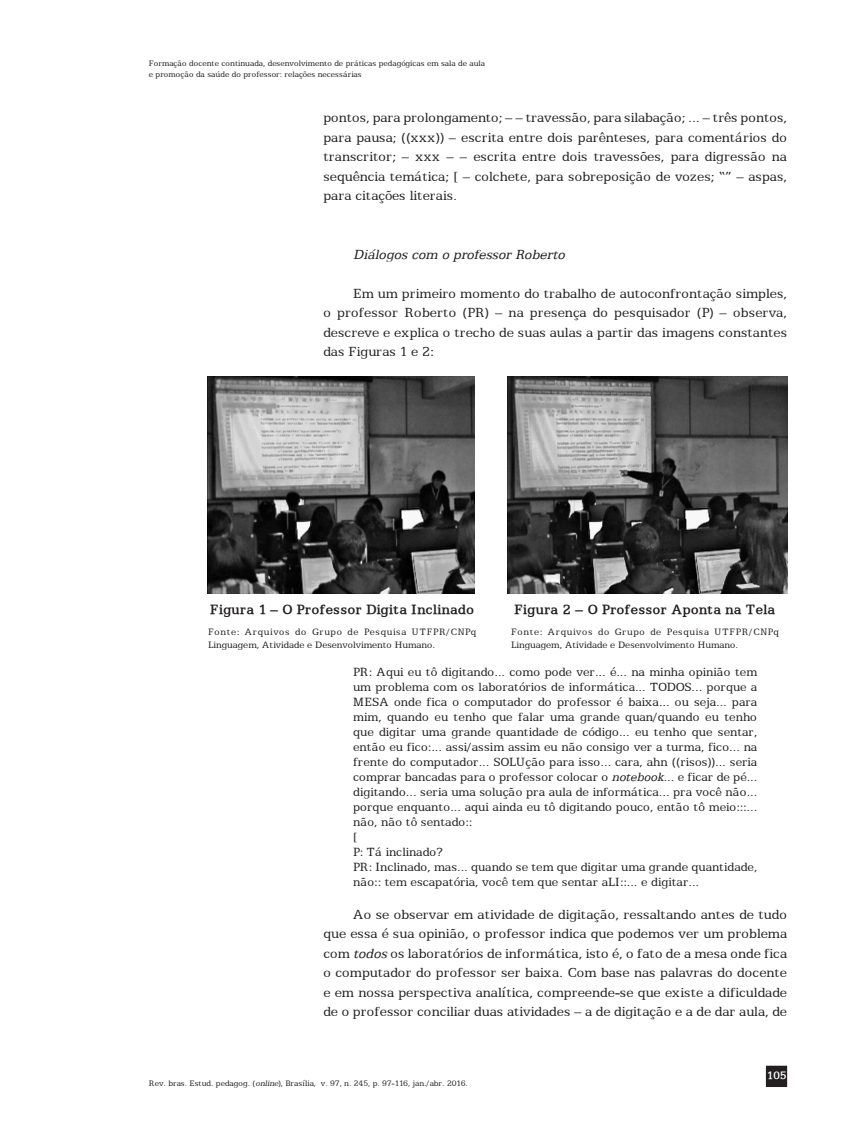
<style>
.page{position:relative;width:851px;height:1127px;background:#fff}
.page>*{position:absolute;margin:0;border:0;box-sizing:border-box;transform-origin:0 0}
.t1{font:15px/19.5px "Eggo Normal";color:#231f20;text-align:justify}
.t2{font:700 15px "Eggo";color:#231f20}
.t3{font:italic 15px "Eggo";color:#231f20}
.t4{font:13.5px/15px "Eggo Normal";color:#231f20}
.t5{font:700 12px "Eggo";color:#fff}
.t6{font:10.5px/12.6px "Eggo Normal";color:#231f20}
.t7{font:9px/10.5px "Eggo Normal";color:#231f20}
.s1{font-family:"Eggo";font-style:italic}
.s2{font-style:italic}
</style>
<div class="page">
<div style="left:766px;top:1066px;width:20px;height:20px;background:#231f20"></div>
<div style="left:765px;top:1066px;width:22px;height:21px;border:2px solid #231f20"></div>
<img style="left:208px;top:376px;width:266px;height:217px">
<img style="left:507px;top:376px;width:280px;height:217px">
<p class="t7" style="left:149px;top:57px;width:337px">Formação docente continuada, desenvolvimento de práticas pedagógicas em sala de aula e promoção da saúde do professor: relações necessárias</p>
<p class="t1" style="left:323px;top:106px;width:465px">pontos, para prolongamento; – – travessão, para silabação; ... – três pontos, para pausa; ((xxx)) – escrita entre dois parênteses, para comentários do transcritor; – xxx – – escrita entre dois travessões, para digressão na sequência temática; [ – colchete, para sobreposição de vozes; “” – aspas, para citações literais.</p>
<p class="t3" style="left:353px;top:245px;width:213px">Diálogos com o professor Roberto</p>
<p class="t1" style="left:323px;top:282px;width:465px;text-indent:30px">Em um primeiro momento do trabalho de autoconfrontação simples, o professor Roberto (PR) – na presença do pesquisador (P) – observa, descreve e explica o trecho de suas aulas a partir das imagens constantes das Figuras 1 e 2:</p>
<p class="t2" style="left:514px;top:598px;width:262px">Figura 2 – O Professor Aponta na Tela</p>
<p class="t6" style="left:511px;top:625px;width:269px">Fonte: Arquivos do Grupo de Pesquisa UTFPR/CNPq<br>Linguagem, Atividade e Desenvolvimento Humano.</p>
<p class="t4" style="left:353px;top:663px;width:405px">PR: Aqui eu tô digitando... como pode ver... é... na minha opinião tem um problema com os laboratórios de informática... TODOS... porque a MESA onde fica o computador do professor é baixa... ou seja... para mim, quando eu tenho que falar uma grande quan/quando eu tenho que digitar uma grande quantidade de código... eu tenho que sentar, então eu fico:... assi/assim assim eu não consigo ver a turma, fico... na frente do computador... SOLUção para isso... cara, ahn ((risos))... seria comprar bancadas para o professor colocar o <span class="s1">notebook</span>... e ficar de pé... digitando... seria uma solução pra aula de informática... pra você não... porque enquanto... aqui ainda eu tô digitando pouco, então tô meio:::... não, não tô sentado::<br>[<br>P: Tá inclinado?<br>PR: Inclinado, mas... quando se tem que digitar uma grande quantidade, não:: tem escapatória, você tem que sentar aLI::... e digitar...</p>
<p class="t1" style="left:323px;top:903px;width:465px;text-indent:30px">Ao se observar em atividade de digitação, ressaltando antes de tudo que essa é sua opinião, o professor indica que podemos ver um problema com <span class="s1">todos</span> os laboratórios de informática, isto é, o fato de a mesa onde fica o computador do professor ser baixa. Com base nas palavras do docente e em nossa perspectiva analítica, compreende-se que existe a dificuldade de o professor conciliar duas atividades – a de digitação e a de dar aula, de</p>
<p class="t2" style="left:210px;top:598px;width:265px">Figura 1 – O Professor Digita Inclinado</p>
<p class="t6" style="left:208px;top:625px;width:270px">Fonte: Arquivos do Grupo de Pesquisa UTFPR/CNPq<br>Linguagem, Atividade e Desenvolvimento Humano.</p>
<p class="t7" style="left:149px;top:1076px;width:320px">Rev. bras. Estud. pedagog. (<span class="s2">online</span>), Brasília, v. 97, n. 245, p. 97-116, jan./abr. 2016.</p>
<p class="t5" style="left:767px;top:1066px;width:21px">105</p>
</div>
